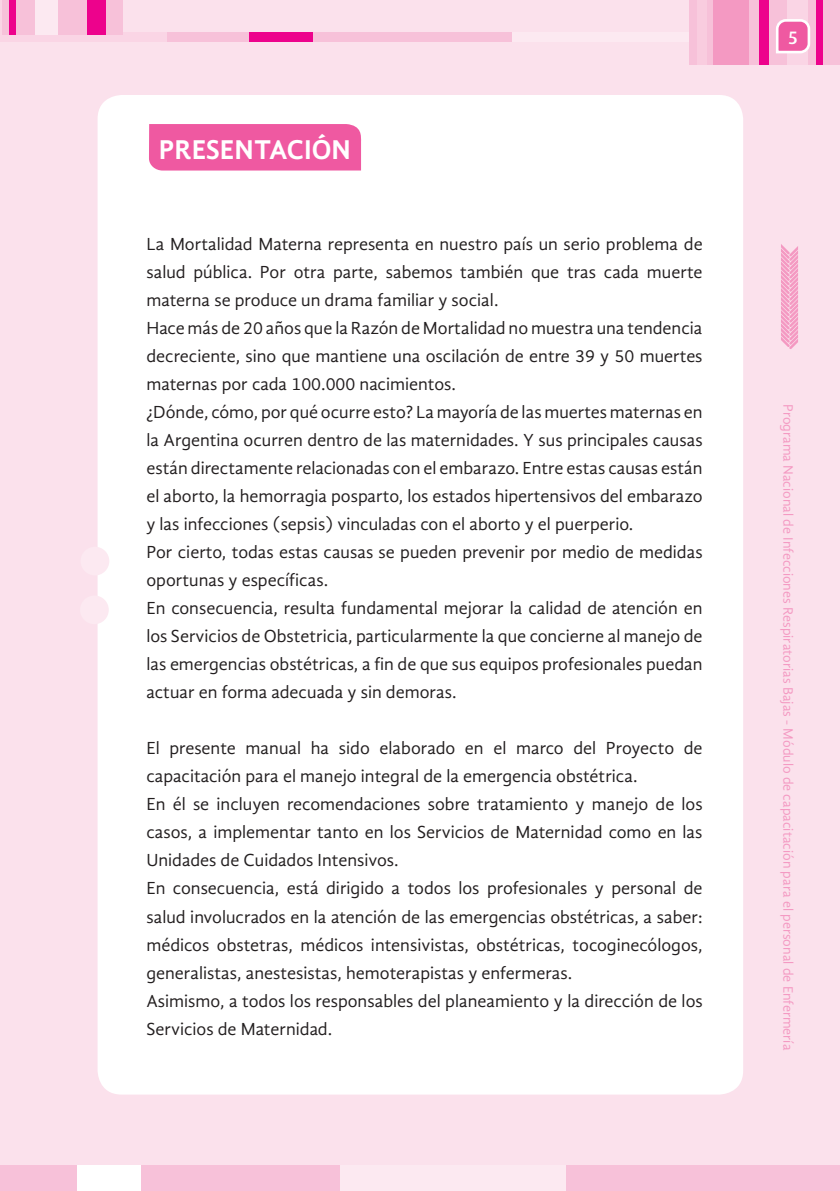
<style>
.page{position:relative;width:840px;height:1191px;background:#fff}
.page>*{position:absolute;margin:0;border:0;box-sizing:border-box;transform-origin:0 0}
.t1{font:700 28px "Gandhi Sans";color:#fff}
.t2{font:18px/28px "Gandhi Sans";color:#231f20}
.t3{font:500 18px "Dax";color:#fff}
.t4{font:14px "Gandhi Sans";color:#f499c2}
</style>
<div class="page">
<div style="left:0;top:0;width:839px;height:1191px;background:#fbe1ec"></div>
<div style="left:0;top:1165px;width:839px;height:26px;background:#f7c1d9"></div>
<div style="left:77px;top:1165px;width:64px;height:26px;background:#fff"></div>
<div style="left:340px;top:1165px;width:225px;height:26px;background:#fce9f1"></div>
<div style="left:0;top:32px;width:839px;height:10px;background:#f7c1d9"></div>
<div style="left:0;top:32px;width:166px;height:10px;background:#fad5e5"></div>
<div style="left:249px;top:32px;width:64px;height:10px;background:#ed028c"></div>
<div style="left:512px;top:32px;width:225px;height:10px;background:#fce9f1"></div>
<div style="left:0;top:0;width:123px;height:34px;background:#f7c1d9"></div>
<hr style="left:0;top:0;width:1px;height:34px;background:#fad5e5">
<div style="left:9px;top:0;width:7px;height:34px;background:#ed028c"></div>
<div style="left:35px;top:0;width:23px;height:34px;background:#fce9f1"></div>
<div style="left:87px;top:0;width:19px;height:34px;background:#ed028c"></div>
<div style="left:689px;top:0;width:150px;height:64px;background:#f7c1d9"></div>
<div style="left:712px;top:0;width:36px;height:64px;background:#f499c2"></div>
<div style="left:758px;top:0;width:10px;height:64px;background:#ed028c"></div>
<div style="left:786px;top:0;width:21px;height:64px;background:#fad5e5"></div>
<div style="left:815px;top:0;width:6px;height:64px;background:#ed028c"></div>
<div style="left:697px;top:0;width:9px;height:64px;background:#f9ccdf"></div>
<svg style="left:776px;top:18px;width:35px;height:37px"></svg>
<svg style="left:781px;top:244px;width:16px;height:105px;background:#f5aece"></svg>
<div style="left:97px;top:95px;width:645px;height:999px;background:#fff;border-radius:24px"></div>
<div style="left:80px;top:547px;width:29px;height:28px;background:#fce9f1;border-radius:50%"></div>
<div style="left:80px;top:595px;width:29px;height:29px;background:#fce9f1;border-radius:50%"></div>
<div style="left:149px;top:124px;width:213px;height:46px;background:#ef59a1"></div>
<h1 class="t1" style="left:159px;top:133px;width:193px">PRESENTACIÓN</h1>
<p class="t2" style="left:146px;top:230px;width:557px">La Mortalidad Materna representa en nuestro país un serio problema de salud pública. Por otra parte, sabemos también que tras cada muerte materna se produce un drama familiar y social.<br>Hace más de 20 años que la Razón de Mortalidad no muestra una tendencia decreciente, sino que mantiene una oscilación de entre 39 y 50 muertes maternas por cada 100.000 nacimientos.<br>¿Dónde, cómo, por qué ocurre esto? La mayoría de las muertes maternas en la Argentina ocurren dentro de las maternidades. Y sus principales causas están directamente relacionadas con el embarazo. Entre estas causas están el aborto, la hemorragia posparto, los estados hipertensivos del embarazo y las infecciones (sepsis) vinculadas con el aborto y el puerperio.<br>Por cierto, todas estas causas se pueden prevenir por medio de medidas oportunas y específicas.<br>En consecuencia, resulta fundamental mejorar la calidad de atención en los Servicios de Obstetricia, particularmente la que concierne al manejo de las emergencias obstétricas, a fin de que sus equipos profesionales puedan actuar en forma adecuada y sin demoras.</p>
<p class="t2" style="left:146px;top:734px;width:557px">El presente manual ha sido elaborado en el marco del Proyecto de capacitación para el manejo integral de la emergencia obstétrica.<br>En él se incluyen recomendaciones sobre tratamiento y manejo de los casos, a implementar tanto en los Servicios de Maternidad como en las Unidades de Cuidados Intensivos.<br>En consecuencia, está dirigido a todos los profesionales y personal de salud involucrados en la atención de las emergencias obstétricas, a saber: médicos obstetras, médicos intensivistas, obstétricas, tocoginecólogos, generalistas, anestesistas, hemoterapistas y enfermeras.<br>Asimismo, a todos los responsables del planeamiento y la dirección de los Servicios de Maternidad.</p>
<p class="t3" style="left:787px;top:28px;width:11px">5</p>
<p class="t4" style="left:795px;top:404px;width:648px;rotate:90deg">Programa Nacional de Infecciones Respiratorias Bajas - Módulo de capacitación para el personal de Enfermería</p>
</div>
